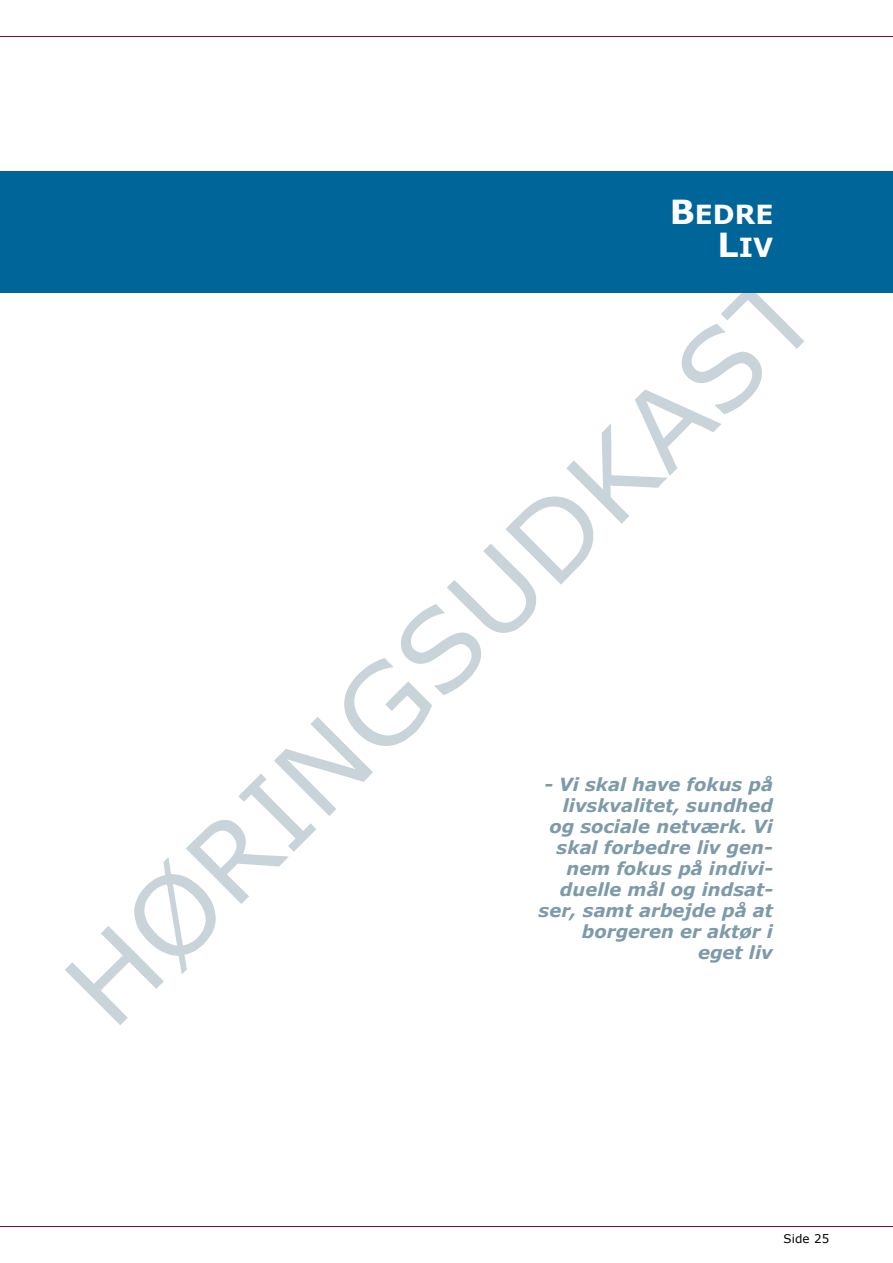
<style>
.page{position:relative;width:893px;height:1263px;background:#fff}
.page>*{position:absolute;margin:0;border:0;box-sizing:border-box;transform-origin:0 0}
.t1{font:700 26.25px/33.5px "Verdana";color:#fff;text-align:right}
.t2{font:italic 700 18px/21px "Verdana";color:#7d9aa8;text-align:right}
.t3{font:11.85px "Verdana";letter-spacing:.005em;color:#000}
.s1{font-size:33.15px}
</style>
<div class="page">
<svg style="left:65px;top:292px;width:739px;height:733px"></svg>
<div style="left:0;top:171px;width:892px;height:121px;background:#069"></div>
<hr style="left:0;top:36px;width:892px;height:1px;background:#903">
<hr style="left:0;top:1226px;width:892px;height:1px;background:#903">
<p class="t1" style="left:670px;top:198px;width:105px"><span class="s1">B</span>EDRE<br><span class="s1">L</span>IV</p>
<p class="t2" style="left:539px;top:775px;width:236px">- Vi skal have fokus på livskvalitet, sundhed og sociale netværk. Vi skal forbedre liv gen&shy;nem fokus på indivi&shy;duelle mål og indsat&shy;ser, samt arbejde på at borgeren er aktør i eget liv</p>
<p class="t3" style="left:783px;top:1234px;width:47px">Side 25</p>
</div>
